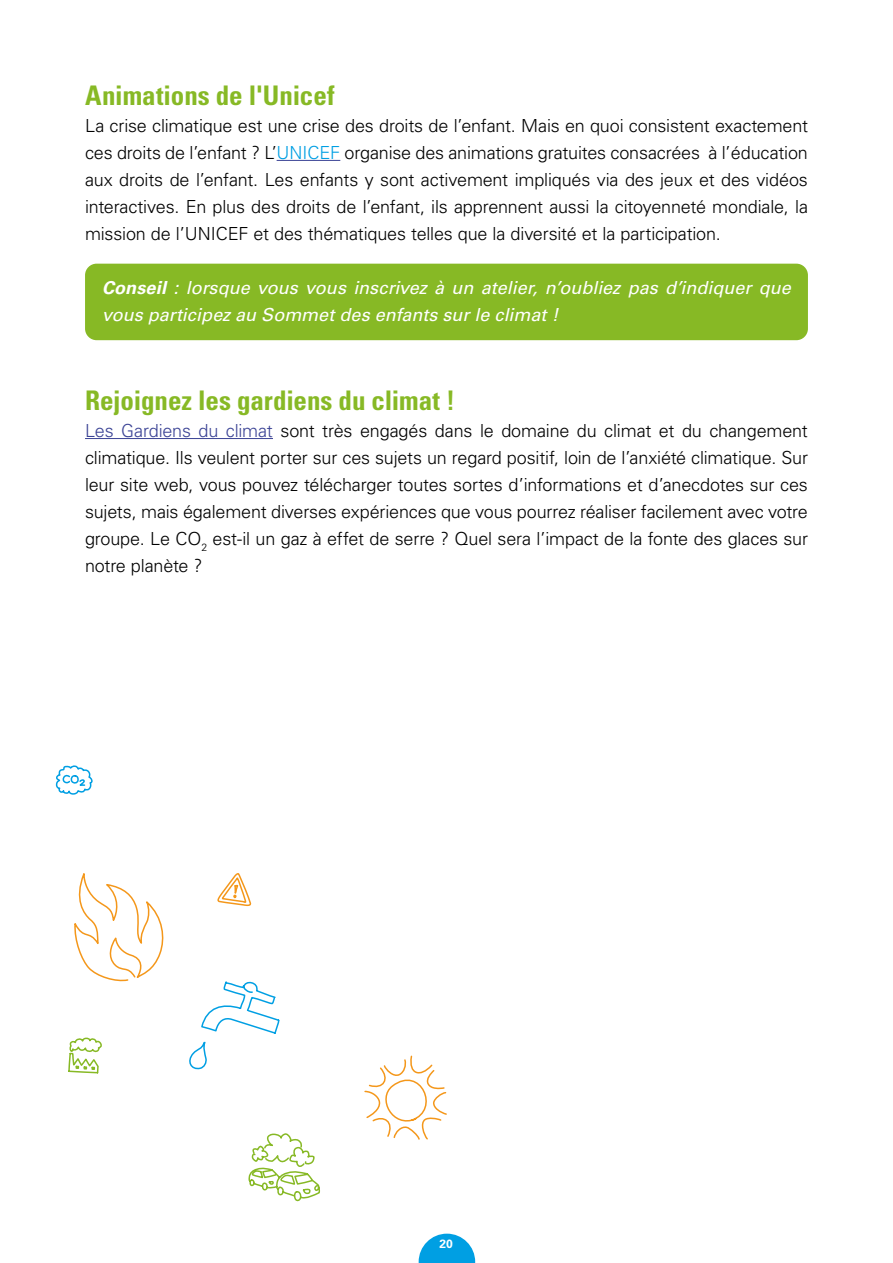
<style>
.page{position:relative;width:893px;height:1263px;background:#fff}
.page>*{position:absolute;margin:0;border:0;box-sizing:border-box;transform-origin:0 0}
.t1{font:700 condensed 27px "Univers LT Std";color:#87b925}
.t2{font:300 18px/27px "Univers LT Std";letter-spacing:-.01em;color:#000;text-align:justify}
.t3{font:italic 18px/27px "Univers LT Std";color:#fff}
.t4{font:700 12px "Univers LT Std";color:#fff}
.s1{color:#009fe3}
.s2{font-weight:700}
.s3{color:#3b4395}
</style>
<div class="page">
<div style="left:85px;top:264px;width:723px;height:76px;background:#87b925;border-radius:12px"></div>
<hr style="left:277px;top:160px;width:63px;height:1px;background:#3b4395">
<hr style="left:85px;top:438px;width:188px;height:1px;background:#3b4395">
<svg style="left:218px;top:873px;width:33px;height:34px"></svg>
<svg style="left:74px;top:873px;width:90px;height:109px"></svg>
<svg style="left:364px;top:1055px;width:83px;height:85px"></svg>
<svg style="left:68px;top:1037px;width:34px;height:37px"></svg>
<svg style="left:55px;top:765px;width:38px;height:30px"></svg>
<svg style="left:189px;top:981px;width:91px;height:89px"></svg>
<svg style="left:248px;top:1133px;width:72px;height:69px"></svg>
<svg style="left:419px;top:1233px;width:56px;height:30px"></svg>
<h1 class="t1" style="left:85px;top:78px;width:251px">Animations de l'Unicef</h1>
<p class="t2" style="left:85px;top:112px;width:724px">La crise climatique est une crise des droits de l’enfant. Mais en quoi consistent exactement ces droits de l’enfant ? L’<span class="s1">UNICEF</span> organise des animations gratuites consacrées à l’éducation aux droits de l’enfant. Les enfants y sont activement impliqués via des jeux et des vidéos interactives. En plus des droits de l’enfant, ils apprennent aussi la citoyenneté mondiale, la mission de l’UNICEF et des thématiques telles que la diversité et la participation.</p>
<p class="t3" style="left:102px;top:274px;width:690px"><span class="s2">Conseil</span> : lorsque vous vous inscrivez à un atelier, n’oubliez pas d’indiquer que vous participez au Sommet des enfants sur le climat !</p>
<h1 class="t1" style="left:85px;top:384px;width:371px">Rejoignez les gardiens du climat !</h1>
<p class="t2" style="left:85px;top:417px;width:724px"><span class="s3">Les Gardiens du climat</span> sont très engagés dans le domaine du climat et du changement climatique. Ils veulent porter sur ces sujets un regard positif, loin de l’anxiété climatique. Sur leur site web, vous pouvez télécharger toutes sortes d’informations et d’anecdotes sur ces sujets, mais également diverses expériences que vous pourrez réaliser facilement avec votre groupe. Le CO<sub>2</sub> est-il un gaz à effet de serre ? Quel sera l’impact de la fonte des glaces sur notre planète ?</p>
<p class="t4" style="left:439px;top:1237px;width:15px">20</p>
</div>
